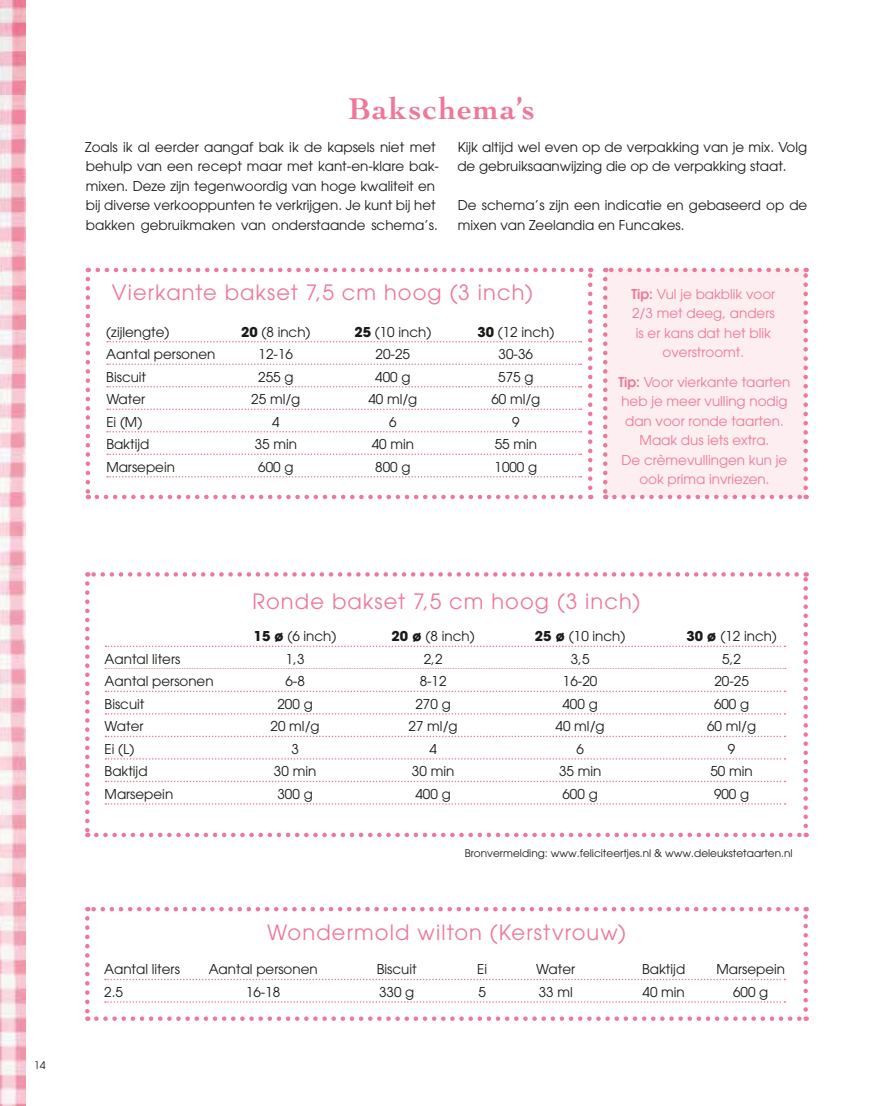
<style>
.page{position:relative;width:893px;height:1106px;background:#fff}
.page>*{position:absolute;margin:0;border:0;box-sizing:border-box;transform-origin:0 0}
.t1{font:700 31.5px "Cochin";letter-spacing:.05em;color:#ee7899}
.t2{font:21px "Avant Garde";letter-spacing:.05em;color:#ee7899}
.t3{font:13.5px/19.5px "Avant Garde";color:#1a1a18}
.t4{font:13.5px/19.5px "Avant Garde";color:#ee7899;text-align:center}
.t5{font:10.5px "Avant Garde";color:#1a1a18}
.s1{font-weight:700}
.s2{font-weight:600}
</style>
<div class="page">
<img style="left:0;top:0;width:26px;height:1106px">
<svg style="left:107px;top:341px;width:474px;height:1px"></svg>
<svg style="left:107px;top:363px;width:474px;height:2px"></svg>
<svg style="left:107px;top:386px;width:474px;height:1px"></svg>
<svg style="left:107px;top:408px;width:474px;height:2px"></svg>
<svg style="left:107px;top:431px;width:474px;height:1px"></svg>
<svg style="left:107px;top:453px;width:474px;height:2px"></svg>
<svg style="left:107px;top:476px;width:474px;height:1px"></svg>
<svg style="left:85px;top:583px;width:5px;height:254px"></svg>
<svg style="left:96px;top:832px;width:711px;height:5px"></svg>
<svg style="left:803px;top:572px;width:5px;height:254px"></svg>
<svg style="left:87px;top:572px;width:710px;height:4px"></svg>
<svg style="left:86px;top:279px;width:4px;height:220px"></svg>
<svg style="left:97px;top:494px;width:494px;height:5px"></svg>
<svg style="left:588px;top:268px;width:4px;height:220px"></svg>
<svg style="left:88px;top:268px;width:493px;height:4px"></svg>
<div style="left:605px;top:270px;width:201px;height:227px;background:#fdeef1"></div>
<svg style="left:603px;top:279px;width:4px;height:220px"></svg>
<svg style="left:614px;top:494px;width:193px;height:5px"></svg>
<svg style="left:803px;top:268px;width:5px;height:220px"></svg>
<svg style="left:605px;top:268px;width:192px;height:4px"></svg>
<svg style="left:85px;top:918px;width:5px;height:102px"></svg>
<svg style="left:96px;top:1016px;width:711px;height:4px"></svg>
<svg style="left:803px;top:907px;width:5px;height:102px"></svg>
<svg style="left:87px;top:907px;width:710px;height:4px"></svg>
<svg style="left:105px;top:978px;width:680px;height:2px"></svg>
<svg style="left:105px;top:1001px;width:680px;height:1px"></svg>
<svg style="left:105px;top:645px;width:680px;height:2px"></svg>
<svg style="left:105px;top:668px;width:681px;height:1px"></svg>
<svg style="left:105px;top:690px;width:680px;height:2px"></svg>
<svg style="left:105px;top:713px;width:680px;height:1px"></svg>
<svg style="left:105px;top:735px;width:680px;height:2px"></svg>
<svg style="left:105px;top:758px;width:680px;height:1px"></svg>
<svg style="left:105px;top:780px;width:680px;height:2px"></svg>
<svg style="left:105px;top:803px;width:680px;height:1px"></svg>
<h1 class="t1" style="left:348px;top:90px;width:188px">Bakschema’s</h1>
<p class="t3" style="left:85px;top:137px;width:355px">Zoals ik al eerder aangaf bak ik de kapsels niet met behulp van een recept maar met kant-en-klare bak&shy;mixen. Deze zijn tegenwoordig van hoge kwaliteit en bij diverse verkooppunten te verkrijgen. Je kunt bij het bakken gebruikmaken van onderstaande schema’s.</p>
<p class="t3" style="left:457px;top:137px;width:351px">Kijk altijd wel even op de verpakking van je mix. Volg de gebruiksaanwijzing die op de verpakking staat.</p>
<p class="t3" style="left:458px;top:195px;width:351px">De schema’s zijn een indicatie en gebaseerd op de mixen van Zeelandia en Funcakes.</p>
<h2 class="t2" style="left:112px;top:280px;width:423px">Vierkante bakset 7,5 cm hoog (3 inch)</h2>
<p class="t3" style="left:106px;top:322px;width:65px">(zijlengte)</p>
<p class="t3" style="left:241px;top:322px;width:71px"><span class="s1">20</span> (8 inch)</p>
<p class="t3" style="left:354px;top:322px;width:78px"><span class="s1">25</span> (10 inch)</p>
<p class="t3" style="left:477px;top:322px;width:78px"><span class="s1">30</span> (12 inch)</p>
<p class="t3" style="left:106px;top:344px;width:111px">Aantal personen</p>
<p class="t3" style="left:259px;top:344px;width:36px">12-16</p>
<p class="t3" style="left:376px;top:344px;width:36px">20-25</p>
<p class="t3" style="left:499px;top:344px;width:36px">30-36</p>
<p class="t3" style="left:106px;top:367px;width:41px">Biscuit</p>
<p class="t3" style="left:258px;top:367px;width:37px">255 g</p>
<p class="t3" style="left:375px;top:367px;width:37px">400 g</p>
<p class="t3" style="left:498px;top:367px;width:37px">575 g</p>
<p class="t3" style="left:106px;top:389px;width:40px">Water</p>
<p class="t3" style="left:251px;top:389px;width:51px">25 ml/g</p>
<p class="t3" style="left:368px;top:389px;width:51px">40 ml/g</p>
<p class="t3" style="left:491px;top:389px;width:51px">60 ml/g</p>
<p class="t3" style="left:106px;top:412px;width:38px">Ei (M)</p>
<p class="t3" style="left:272px;top:412px;width:9px">4</p>
<p class="t3" style="left:389px;top:412px;width:9px">6</p>
<p class="t3" style="left:512px;top:412px;width:9px">9</p>
<p class="t3" style="left:106px;top:434px;width:45px">Baktijd</p>
<p class="t3" style="left:255px;top:434px;width:44px">35 min</p>
<p class="t3" style="left:372px;top:434px;width:44px">40 min</p>
<p class="t3" style="left:495px;top:434px;width:44px">55 min</p>
<p class="t3" style="left:106px;top:457px;width:70px">Marsepein</p>
<p class="t3" style="left:258px;top:457px;width:37px">600 g</p>
<p class="t3" style="left:375px;top:457px;width:37px">800 g</p>
<p class="t3" style="left:494px;top:457px;width:44px">1000 g</p>
<p class="t4" style="left:632px;top:284px;width:145px"><span class="s2">Tip:</span> Vul je bakblik voor<br>2/3 met deeg, anders is er kans dat het blik overstroomt.</p>
<p class="t4" style="left:618px;top:372px;width:173px"><span class="s2">Tip:</span> Voor vierkante taarten heb je meer vulling nodig dan voor ronde taarten.<br>Maak dus iets extra.<br>De crèmevullingen kun je ook prima invriezen.</p>
<p class="t5" style="left:34px;top:1058px;width:13px">14</p>
<h2 class="t2" style="left:253px;top:588px;width:389px">Ronde bakset 7,5 cm hoog (3 inch)</h2>
<p class="t3" style="left:254px;top:626px;width:84px"><span class="s1">15 ø</span> (6 inch)</p>
<p class="t3" style="left:392px;top:626px;width:85px"><span class="s1">20 ø</span> (8 inch)</p>
<p class="t3" style="left:535px;top:626px;width:92px"><span class="s1">25 ø</span> (10 inch)</p>
<p class="t3" style="left:686px;top:626px;width:92px"><span class="s1">30 ø</span> (12 inch)</p>
<p class="t3" style="left:105px;top:649px;width:77px">Aantal liters</p>
<p class="t3" style="left:286px;top:649px;width:20px">1,3</p>
<p class="t3" style="left:424px;top:649px;width:20px">2,2</p>
<p class="t3" style="left:571px;top:649px;width:20px">3,5</p>
<p class="t3" style="left:722px;top:649px;width:20px">5,2</p>
<p class="t3" style="left:105px;top:671px;width:111px">Aantal personen</p>
<p class="t3" style="left:285px;top:671px;width:21px">6-8</p>
<p class="t3" style="left:420px;top:671px;width:28px">8-12</p>
<p class="t3" style="left:563px;top:671px;width:36px">16-20</p>
<p class="t3" style="left:714px;top:671px;width:36px">20-25</p>
<p class="t3" style="left:105px;top:694px;width:41px">Biscuit</p>
<p class="t3" style="left:277px;top:694px;width:37px">200 g</p>
<p class="t3" style="left:415px;top:694px;width:37px">270 g</p>
<p class="t3" style="left:562px;top:694px;width:37px">400 g</p>
<p class="t3" style="left:714px;top:694px;width:37px">600 g</p>
<p class="t3" style="left:105px;top:716px;width:40px">Water</p>
<p class="t3" style="left:271px;top:716px;width:51px">20 ml/g</p>
<p class="t3" style="left:409px;top:716px;width:51px">27 ml/g</p>
<p class="t3" style="left:556px;top:716px;width:51px">40 ml/g</p>
<p class="t3" style="left:707px;top:716px;width:51px">60 ml/g</p>
<p class="t3" style="left:105px;top:739px;width:31px">Ei (L)</p>
<p class="t3" style="left:291px;top:739px;width:9px">3</p>
<p class="t3" style="left:429px;top:739px;width:9px">4</p>
<p class="t3" style="left:576px;top:739px;width:9px">6</p>
<p class="t3" style="left:728px;top:739px;width:9px">9</p>
<p class="t3" style="left:105px;top:761px;width:45px">Baktijd</p>
<p class="t3" style="left:274px;top:761px;width:44px">30 min</p>
<p class="t3" style="left:412px;top:761px;width:44px">30 min</p>
<p class="t3" style="left:559px;top:761px;width:44px">35 min</p>
<p class="t3" style="left:710px;top:761px;width:44px">50 min</p>
<p class="t3" style="left:105px;top:784px;width:70px">Marsepein</p>
<p class="t3" style="left:277px;top:784px;width:37px">300 g</p>
<p class="t3" style="left:415px;top:784px;width:37px">400 g</p>
<p class="t3" style="left:562px;top:784px;width:37px">600 g</p>
<p class="t3" style="left:714px;top:784px;width:37px">900 g</p>
<p class="t5" style="left:465px;top:847px;width:329px">Bronvermelding: www.feliciteertjes.nl &amp; www.deleukstetaarten.nl</p>
<h2 class="t2" style="left:267px;top:920px;width:360px">Wondermold wilton (Kerstvrouw)</h2>
<p class="t3" style="left:104px;top:959px;width:77px">Aantal liters</p>
<p class="t3" style="left:209px;top:959px;width:111px">Aantal personen</p>
<p class="t3" style="left:377px;top:959px;width:41px">Biscuit</p>
<p class="t3" style="left:477px;top:959px;width:11px">Ei</p>
<p class="t3" style="left:536px;top:959px;width:40px">Water</p>
<p class="t3" style="left:642px;top:959px;width:45px">Baktijd</p>
<p class="t3" style="left:716px;top:959px;width:70px">Marsepein</p>
<p class="t3" style="left:104px;top:982px;width:20px">2.5</p>
<p class="t3" style="left:246px;top:982px;width:36px">16-18</p>
<p class="t3" style="left:379px;top:982px;width:37px">330 g</p>
<p class="t3" style="left:478px;top:982px;width:9px">5</p>
<p class="t3" style="left:539px;top:982px;width:36px">33 ml</p>
<p class="t3" style="left:643px;top:982px;width:44px">40 min</p>
<p class="t3" style="left:733px;top:982px;width:37px">600 g</p>
</div>
